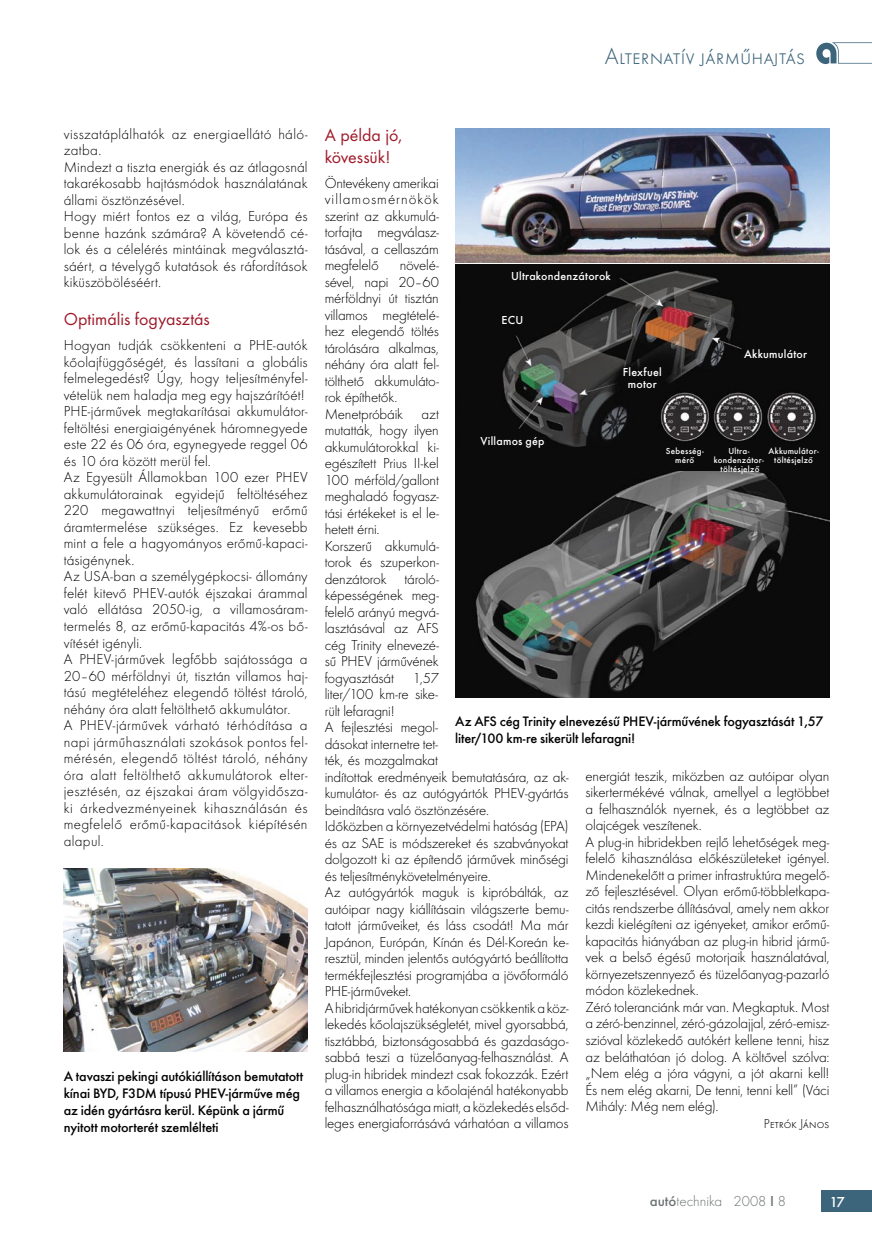
<style>
.page{position:relative;width:872px;height:1246px;background:#fff}
.page>*{position:absolute;margin:0;border:0;box-sizing:border-box;transform-origin:0 0}
.fülcim{font:300 24px "Futura TOT";color:#3c647b}
.alcim{font:18px/21.6px "Futura TOT Boo";color:#9e1929}
.szöveg{font:300 15px/16.5px "Futura TOT";letter-spacing:-.01em;color:#000;text-align:justify}
.szöveg-2{font:300 15px/16.5px "Futura TOT";letter-spacing:.02em;color:#000}
.t1{font:300 15px "Futura TOT";color:#6e7373}
.t2{font:500 15px "Futura TOT";color:#fff}
.kepalairas{font:500 14.25px/17.1px "Futura TOT";letter-spacing:-.01em;color:#000}
.szerző{font:300 13.5px "Futura TOT";color:#000}
.szöveg-3{font:500 12px "Futura TOT";letter-spacing:.02em;color:#fff}
.szöveg-4{font:500 9px/9px "Futura TOT";letter-spacing:.03em;color:#fff;text-align:center}
.s1{font-weight:500}
</style>
<div class="page">
<div style="left:821px;top:1191px;width:51px;height:21px;background:#3c647b"></div>
<svg style="left:816px;top:42px;width:56px;height:22px"></svg>
<img style="left:64px;top:869px;width:244px;height:183px">
<img style="left:456px;top:128px;width:373px;height:570px">
<p class="fülcim" style="left:604px;top:42px;width:202px">Alternatív járműhajtás</p>
<p class="szöveg-2" style="left:64px;top:126px;width:245px">visszatáplálhatók az energiaellátó háló&shy;zatba.</p>
<p class="szöveg" style="left:64px;top:159px;width:245px">Mindezt a tiszta energiák és az átlagosnál takarékosabb hajtásmódok használatának állami ösztönzésével.</p>
<p class="szöveg" style="left:64px;top:208px;width:245px">Hogy miért fontos ez a világ, Európa és benne hazánk számára? A követendő cé&shy;lok és a célelérés mintáinak megválasztá&shy;sáért, a tévelygő kutatások és ráfordítások kiküszöböléséért.</p>
<p class="alcim" style="left:64px;top:308px;width:148px">Optimális fogyasztás</p>
<p class="szöveg" style="left:64px;top:337px;width:245px">Hogyan tudják csökkenteni a PHE-autók kőolajfüggőségét, és lassítani a globális felmelegedést? Úgy, hogy teljesítményfel&shy;vételük nem haladja meg egy hajszárítóét!</p>
<p class="szöveg" style="left:64px;top:403px;width:245px">PHE-járművek megtakarításai akkumulátor&shy;feltöltési energiaigényének háromnegyede este 22 és 06 óra, egynegyede reggel 06 és 10 óra között merül fel.</p>
<p class="szöveg" style="left:64px;top:469px;width:245px">Az Egyesült Államokban 100 ezer PHEV akkumulátorainak egyidejű feltöltéséhez 220 megawattnyi teljesítményű erőmű áramtermelése szükséges. Ez kevesebb mint a fele a hagyományos erőmű-kapaci&shy;tásigénynek.</p>
<p class="szöveg" style="left:64px;top:568px;width:245px">Az USA-ban a személygépkocsi- állomány felét kitevő PHEV-autók éjszakai árammal való ellátása 2050-ig, a villamosáram&shy;termelés 8, az erőmű-kapacitás 4%-os bő&shy;vítését igényli.</p>
<p class="szöveg" style="left:64px;top:651px;width:245px">A PHEV-járművek legfőbb sajátossága a 20–60 mérföldnyi út, tisztán villamos haj&shy;tású megtételéhez elegendő töltést tároló, néhány óra alatt feltölthető akkumulátor.</p>
<p class="szöveg" style="left:64px;top:717px;width:245px">A PHEV-járművek várható térhódítása a napi járműhasználati szokások pontos fel&shy;mérésén, elegendő töltést tároló, néhány óra alatt feltölthető akkumulátorok elter&shy;jesztésén, az éjszakai áram völgyidősza&shy;ki árkedvezményeinek kihasználásán és megfelelő erőmű-kapacitások kiépítésén alapul.</p>
<p class="kepalairas" style="left:64px;top:1067px;width:241px">A tavaszi pekingi autókiállításon bemutatott kínai BYD, F3DM típusú PHEV-járműve még az idén gyártásra kerül. Képünk a jármű nyitott motorterét szemlélteti</p>
<p class="alcim" style="left:325px;top:124px;width:79px">A példa jó, kövessük!</p>
<p class="szöveg" style="left:325px;top:175px;width:116px">Öntevékeny amerikai villamosmérnökök szerint az akkumulá&shy;torfajta megválasz&shy;tásával, a cellaszám megfelelő</p>
<p class="szöveg" style="left:325px;top:257px;width:116px;text-indent:75px">növelé&shy;sével, napi 20–60 mérföldnyi út tisztán villamos megtételé&shy;hez elegendő töltés tárolására alkalmas, néhány óra alatt fel&shy;tölthető akkumuláto&shy;rok építhetők.</p>
<p class="szöveg" style="left:325px;top:406px;width:116px">Menetpróbáik azt mutatták, hogy ilyen akkumulátorokkal ki&shy;egészített Prius II-kel 100 mérföld/gallont meghaladó fogyasz&shy;tási értékeket is el le&shy;hetett érni.</p>
<p class="szöveg" style="left:325px;top:538px;width:116px">Korszerű akkumulá&shy;torok és szuperkon&shy;denzátorok tároló&shy;képességének meg&shy;felelő arányú megvá&shy;lasztásával az AFS cég Trinity elnevezé&shy;sű PHEV járművének fogyasztását 1,57 liter/100 km-re sike&shy;rült lefaragni!</p>
<p class="szöveg" style="left:325px;top:719px;width:245px;text-align:left">A fejlesztési megol-<br>dásokat internetre tet-<br>ték, és mozgalmakat<br>indítottak eredményeik bemutatására, az ak&shy;kumulátor- és az autógyártók PHEV-gyártás beindításra való ösztönzésére.</p>
<p class="szöveg" style="left:325px;top:818px;width:245px">Időközben a környezetvédelmi hatóság (EPA) és az SAE is módszereket és szabványokat dolgozott ki az építendő járművek minőségi és teljesítménykövetelményeire.</p>
<p class="szöveg" style="left:325px;top:884px;width:245px">Az autógyártók maguk is kipróbálták, az autóipar nagy kiállításain világszerte bemu&shy;tatott járműveiket, és láss csodát! Ma már Japánon, Európán, Kínán és Dél-Koreán ke&shy;resztül, minden jelentős autógyártó beállította termékfejlesztési programjába a jövőformáló PHE-járműveket.</p>
<p class="szöveg" style="left:325px;top:1000px;width:245px">A hibridjárművek hatékonyan csökkentik a köz&shy;lekedés kőolajszükségletét, mivel gyorsabbá, tisztábbá, biztonságosabbá és gazdaságo&shy;sabbá teszi a tüzelőanyag-felhasználást. A plug-in hibridek mindezt csak fokozzák. Ezért a villamos energia a kőolajénál hatékonyabb felhasználhatósága miatt, a közlekedés elsőd&shy;leges energiaforrásává várhatóan a villamos</p>
<p class="szöveg-3" style="left:511px;top:269px;width:101px">Ultrakondenzátorok</p>
<p class="szöveg-3" style="left:501px;top:313px;width:23px">ECU</p>
<p class="szöveg-3" style="left:744px;top:346px;width:65px">Akkumulátor</p>
<p class="szöveg-3" style="left:623px;top:365px;width:40px">Flexfuel</p>
<p class="szöveg-3" style="left:628px;top:377px;width:30px">motor</p>
<p class="szöveg-3" style="left:480px;top:434px;width:66px">Villamos gép</p>
<p class="szöveg-4" style="left:666px;top:447px;width:40px">Sebesség&shy;mérő</p>
<p class="szöveg-4" style="left:714px;top:447px;width:52px">Ultra&shy;kondenzátor-</p>
<p class="szöveg-4" style="left:720px;top:465px;width:40px">töltésjelző</p>
<p class="szöveg-4" style="left:768px;top:447px;width:52px">Akkumulátor&shy;töltésjelző</p>
<p class="kepalairas" style="left:455px;top:712px;width:370px">Az AFS cég Trinity elnevezésű PHEV-járművének fogyasztását 1,57 liter/100 km-re sikerült lefaragni!</p>
<p class="szöveg" style="left:585px;top:768px;width:245px">energiát teszik, miközben az autóipar olyan sikertermékévé válnak, amellyel a legtöbbet a felhasználók nyernek, és a legtöbbet az olajcégek veszítenek.</p>
<p class="szöveg" style="left:585px;top:834px;width:245px">A plug-in hibridekben rejlő lehetőségek meg&shy;felelő kihasználása előkészületeket igényel.<br>Mindenekelőtt a primer infrastruktúra megelő&shy;ző fejlesztésével. Olyan erőmű-többletkapa&shy;citás rendszerbe állításával, amely nem akkor kezdi kielégíteni az igényeket, amikor erőmű&shy;kapacitás hiányában az plug-in hibrid jármű&shy;vek a belső égésű motorjaik használatával, környezetszennyező és tüzelőanyag-pazarló módon közlekednek.</p>
<p class="szöveg" style="left:585px;top:999px;width:245px">Zéró toleranciánk már van. Megkaptuk. Most a zéró-benzinnel, zéró-gázolajjal, zéró-emisz&shy;szióval közlekedő autókért kellene tenni, hisz az beláthatóan jó dolog. A költővel szólva: „Nem elég a jóra vágyni, a jót akarni kell!<br>És nem elég akarni, De tenni, tenni kell” (Váci Mihály: Még nem elég).</p>
<p class="szerző" style="left:764px;top:1115px;width:67px">Petrók János</p>
<p class="t1" style="left:649px;top:1193px;width:138px"><span class="s1">autó</span>technika 2008 <span class="s1">I</span> 8</p>
<p class="t2" style="left:829px;top:1193px;width:17px">17</p>
</div>
